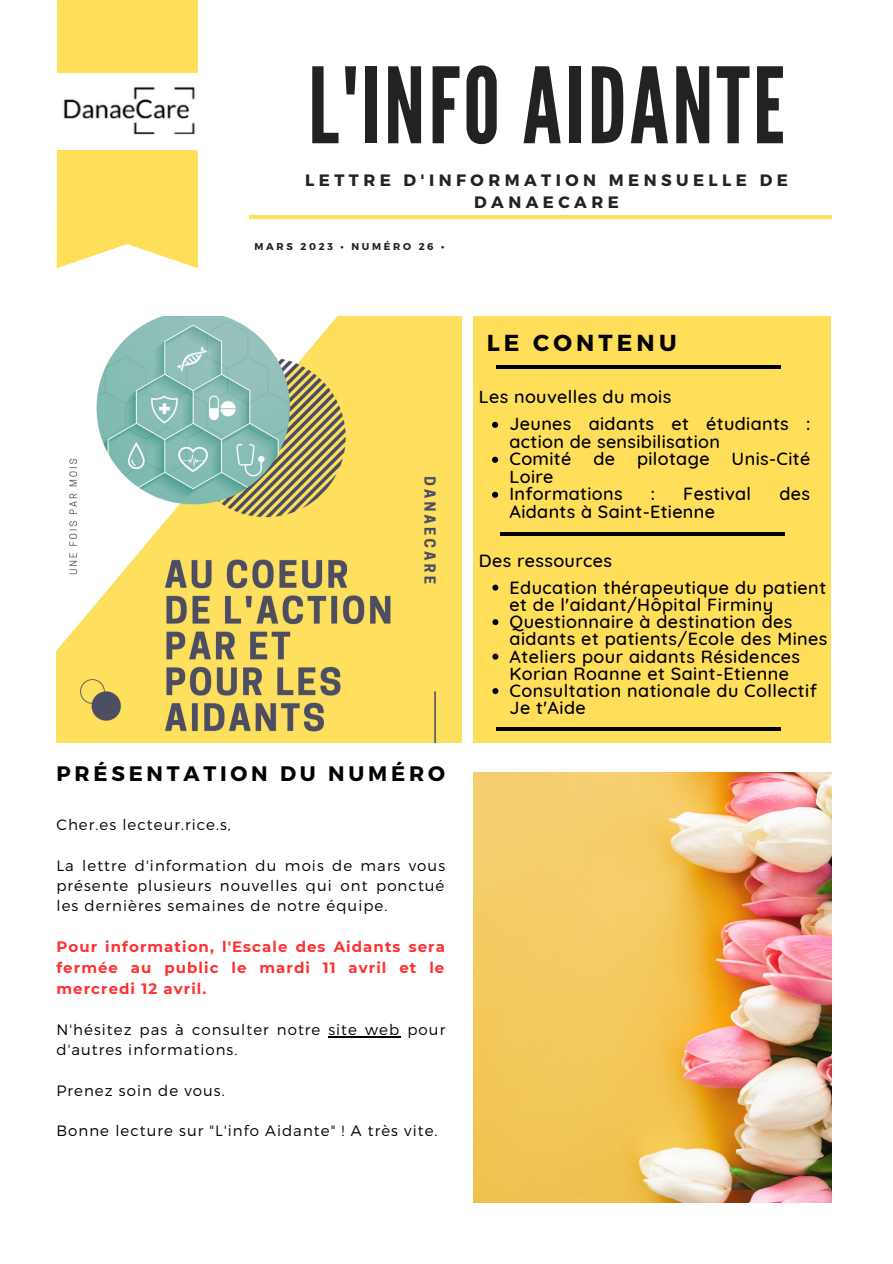
<style>
.page{position:relative;width:893px;height:1264px;background:#fff}
.page>*{position:absolute;margin:0;border:0;box-sizing:border-box;transform-origin:0 0}
.t1{font:104.7px "League Gothic";letter-spacing:.03em;color:#222}
.t2{font:700 23.1px "Montserrat";letter-spacing:.18em;color:#000}
.t3{font:700 21px "Montserrat";letter-spacing:.18em;color:#000}
.t4{font:500 18px/17.2px "Quicksand";letter-spacing:.025em;color:#000}
.t5{font:700 16.5px/22.5px "Montserrat";letter-spacing:.27em;color:#222;text-align:center}
.t6{font:300 15px/20.1px "Montserrat";letter-spacing:.07em;color:#000;text-align:justify}
.t7{font:700 15px/21.1px "Montserrat";letter-spacing:.07em;color:#ff3131;text-align:justify}
.t8{font:700 9.9px "Montserrat";letter-spacing:.27em;color:#222}
</style>
<div class="page">
<div style="left:57px;top:0;width:141px;height:268px;background:#ffde59"></div>
<hr style="left:249px;top:215px;width:583px;height:4px;background:#ffde59">
<img style="left:57px;top:317px;width:404px;height:425px">
<div style="left:474px;top:316px;width:356px;height:426px;background:#ffde59"></div>
<hr style="left:496px;top:365px;width:285px;height:4px;background:#000">
<img style="left:474px;top:773px;width:357px;height:429px">
<img style="left:57px;top:73px;width:141px;height:76px">
<hr style="left:500px;top:532px;width:284px;height:4px;background:#000">
<hr style="left:496px;top:727px;width:285px;height:3px;background:#000">
<svg style="left:492px;top:422px;width:6px;height:6px"></svg>
<svg style="left:492px;top:457px;width:6px;height:6px"></svg>
<svg style="left:492px;top:491px;width:6px;height:7px"></svg>
<hr style="left:328px;top:1036px;width:30px;height:1px;background:#000">
<hr style="left:365px;top:1036px;width:35px;height:1px;background:#000">
<svg style="left:492px;top:584px;width:6px;height:6px"></svg>
<svg style="left:492px;top:619px;width:6px;height:6px"></svg>
<svg style="left:492px;top:653px;width:6px;height:6px"></svg>
<svg style="left:492px;top:688px;width:6px;height:6px"></svg>
<h1 class="t1" style="left:308px;top:45px;width:478px">L'INFO AIDANTE</h1>
<p class="t5" style="left:305px;top:168px;width:484px">LETTRE D'INFORMATION MENSUELLE DE<br>DANAECARE</p>
<p class="t8" style="left:254px;top:240px;width:191px">MARS 2023 • NUMÉRO 26 •</p>
<p class="t3" style="left:56px;top:759px;width:390px">PRÉSENTATION DU NUMÉRO</p>
<p class="t6" style="left:56px;top:814px;width:176px">Cher.es lecteur.rice.s,</p>
<p class="t6" style="left:56px;top:854px;width:390px">La lettre d'information du mois de mars vous présente plusieurs nouvelles qui ont ponctué les dernières semaines de notre équipe.</p>
<p class="t7" style="left:56px;top:935px;width:390px">Pour information, l'Escale des Aidants sera fermée au public le mardi 11 avril et le mercredi 12 avril.</p>
<p class="t6" style="left:56px;top:1019px;width:390px">N'hésitez pas à consulter notre site web pour d'autres informations.</p>
<p class="t6" style="left:56px;top:1079px;width:170px">Prenez soin de vous.</p>
<p class="t6" style="left:56px;top:1119px;width:382px">Bonne lecture sur "L'info Aidante" ! A très vite.</p>
<p class="t2" style="left:486px;top:327px;width:191px">LE CONTENU</p>
<p class="t4" style="left:479px;top:387px;width:194px">Les nouvelles du mois</p>
<p class="t4" style="left:509px;top:415px;width:302px">Jeunes aidants et étudiants : action de sensibilisation<br>Comité de pilotage Unis-Cité<br>Loire<br>Informations</p>
<p class="t4" style="left:650px;top:485px;width:6px">:</p>
<p class="t4" style="left:683px;top:485px;width:69px">Festival</p>
<p class="t4" style="left:779px;top:485px;width:32px">des</p>
<p class="t4" style="left:509px;top:502px;width:207px">Aidants à Saint-Etienne</p>
<p class="t4" style="left:479px;top:552px;width:134px">Des ressources</p>
<p class="t4" style="left:509px;top:578px;width:319px">Education thérapeutique du patient et de l'aidant/Hôpital Firminy<br>Questionnaire à destination des aidants et patients/Ecole des Mines<br>Ateliers pour aidants Résidences<br>Korian Roanne et Saint-Etienne<br>Consultation nationale du Collectif<br>Je t'Aide</p>
</div>
